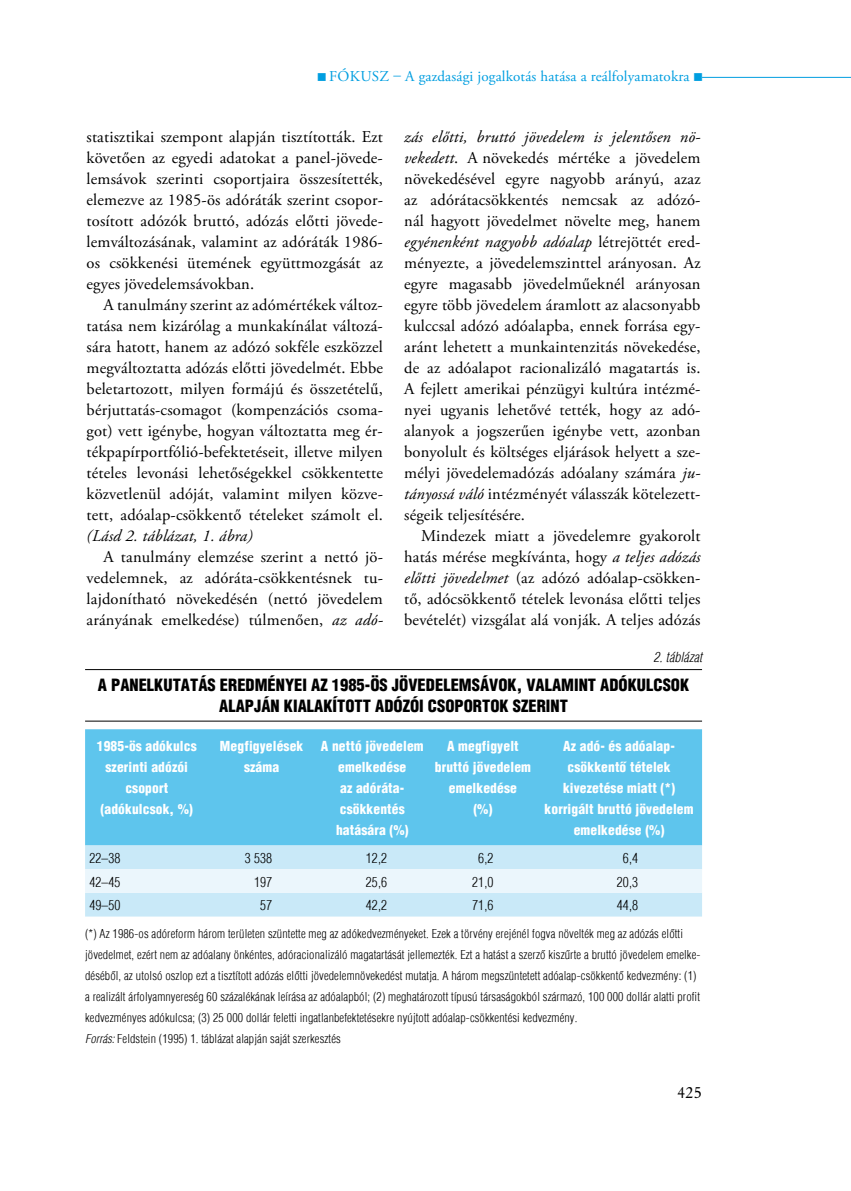
<style>
.page{position:relative;width:851px;height:1191px;background:#fff}
.page>*{position:absolute;margin:0;border:0;box-sizing:border-box;transform-origin:0 0}
.t1{font:16.5px/21px "Adobe Garamond Pro";letter-spacing:.01em;color:#000;text-align:justify}
.t2{font:900 condensed 16.5px/21px "H Helvetica";color:#000;text-align:center}
.t3{font:italic 16.5px "Adobe Garamond Pro";letter-spacing:.01em;color:#000}
.t4{font:16.5px "Original Garamond HU Normal";color:#000}
.t5{font:15px "Adobe Garamond Pro";letter-spacing:.015em;color:#009ee0}
.t6{font:900 condensed 13.5px/21px "H Helvetica";letter-spacing:.01em;color:#fff;text-align:center}
.t7{font:300 condensed 13.5px "H Helvetica";letter-spacing:.01em;color:#000}
.t8{font:italic 300 condensed 13.5px "H Helvetica";letter-spacing:.01em;color:#000}
.t9{font:300 condensed 12px/21px "H Helvetica";letter-spacing:.01em;color:#000}
.s1{font-style:italic}
</style>
<div class="page">
<hr style="left:702px;top:77px;width:148px;height:1px;background:#009ee0">
<hr style="left:85px;top:669px;width:617px;height:1px;background:#000">
<hr style="left:85px;top:720px;width:617px;height:1px;background:#000">
<div style="left:85px;top:729px;width:617px;height:116px;background:#5ec5ed"></div>
<div style="left:85px;top:845px;width:617px;height:71px;background:#c9e9f8"></div>
<div style="left:85px;top:869px;width:617px;height:24px;background:#ebf6fc"></div>
<p class="t5" style="left:317px;top:67px;width:388px">■ fókusz – A gazdasági jogalkotás hatása a reálfolyamatokra ■</p>
<p class="t1" style="left:87px;top:126px;width:298px">statisztikai szempont alapján tisztították. Ezt követően az egyedi adatokat a panel-jövede&shy;lemsávok szerinti csoportjaira összesítették, elemezve az 1985-ös adóráták szerint csopor&shy;tosított adózók bruttó, adózás előtti jövede&shy;lemváltozásának, valamint az adóráták 1986- os csökkenési ütemének együttmozgását az egyes jövedelemsávokban.</p>
<p class="t1" style="left:87px;top:294px;width:298px;text-indent:17px">A tanulmány szerint az adómértékek változ&shy;tatása nem kizárólag a munkakínálat változá&shy;sára hatott, hanem az adózó sokféle eszközzel megváltoztatta adózás előtti jövedelmét. Ebbe beletartozott, milyen formájú és összetételű, bérjuttatás-csomagot (kompenzációs csoma&shy;got) vett igénybe, hogyan változtatta meg ér&shy;tékpapírportfólió-befektetéseit, illetve milyen tételes levonási lehetőségekkel csökkentette közvetlenül adóját, valamint milyen közve&shy;tett, adóalap-csökkentő tételeket számolt el.</p>
<p class="t3" style="left:87px;top:526px;width:167px">(Lásd 2. táblázat, 1. ábra)</p>
<p class="t1" style="left:87px;top:547px;width:298px;text-indent:17px">A tanulmány elemzése szerint a nettó jö&shy;vedelemnek, az adóráta-csökkentésnek tu&shy;lajdonítható növekedésén (nettó jövedelem arányának emelkedése) túlmenően, <span class="s1">az adó-</span></p>
<p class="t1" style="left:404px;top:127px;width:298px"><span class="s1">zás előtti, bruttó jövedelem is jelentősen nö&shy;vekedett</span>. A növekedés mértéke a jövedelem növekedésével egyre nagyobb arányú, azaz az adórátacsökkentés nemcsak az adózó&shy;nál hagyott jövedelmet növelte meg, hanem <span class="s1">egyénenként nagyobb adóalap</span> létrejöttét ered&shy;ményezte, a jövedelemszinttel arányosan. Az egyre magasabb jövedelműeknél arányosan egyre több jövedelem áramlott az alacsonyabb kulccsal adózó adóalapba, ennek forrása egy&shy;aránt lehetett a munkaintenzitás növekedése, de az adóalapot racionalizáló magatartás is.<br>A fejlett amerikai pénzügyi kultúra intézmé&shy;nyei ugyanis lehetővé tették, hogy az adó&shy;alanyok a jogszerűen igénybe vett, azonban bonyolult és költséges eljárások helyett a sze&shy;mélyi jövedelemadózás adóalany számára <span class="s1">ju&shy;tányossá váló</span> intézményét válasszák kötelezett&shy;ségeik teljesítésére.</p>
<p class="t1" style="left:404px;top:526px;width:298px;text-indent:17px">Mindezek miatt a jövedelemre gyakorolt hatás mérése megkívánta, hogy <span class="s1">a teljes adózás előtti jövedelmet</span> (az adózó adóalap-csökken&shy;tő, adócsökkentő tételek levonása előtti teljes bevételét) vizsgálat alá vonják. A teljes adózás</p>
<p class="t8" style="left:653px;top:649px;width:50px">2. táblázat</p>
<p class="t2" style="left:98px;top:674px;width:592px">A panelkutatás eredményei az 1985-ös jövedelemsávok, valamint adókulcsok alapján kialakított adózói csoportok szerint</p>
<p class="t6" style="left:97px;top:735px;width:101px">1985-ös adókulcs szerinti adózói csoport (adókulcsok, %)</p>
<p class="t6" style="left:220px;top:735px;width:85px">Megfigyelések száma</p>
<p class="t6" style="left:321px;top:735px;width:104px">A nettó jövedelem emelkedése<br>az adóráta&shy;csökkentés hatására (%)</p>
<p class="t6" style="left:435px;top:735px;width:98px">A megfigyelt bruttó jövedelem emelkedése<br>(%)</p>
<p class="t6" style="left:544px;top:735px;width:150px">Az adó- és adóalap&shy;csökkentő tételek kivezetése miatt (*) korrigált bruttó jövedelem emelkedése (%)</p>
<p class="t7" style="left:89px;top:850px;width:33px">22–38</p>
<p class="t7" style="left:245px;top:850px;width:29px">3 538</p>
<p class="t7" style="left:366px;top:850px;width:23px">12,2</p>
<p class="t7" style="left:478px;top:850px;width:17px">6,2</p>
<p class="t7" style="left:623px;top:850px;width:17px">6,4</p>
<p class="t7" style="left:89px;top:874px;width:33px">42–45</p>
<p class="t7" style="left:254px;top:874px;width:20px">197</p>
<p class="t7" style="left:366px;top:874px;width:23px">25,6</p>
<p class="t7" style="left:472px;top:874px;width:23px">21,0</p>
<p class="t7" style="left:616px;top:874px;width:23px">20,3</p>
<p class="t7" style="left:89px;top:897px;width:33px">49–50</p>
<p class="t7" style="left:260px;top:897px;width:14px">57</p>
<p class="t7" style="left:366px;top:897px;width:23px">42,2</p>
<p class="t7" style="left:472px;top:897px;width:23px">71,6</p>
<p class="t7" style="left:616px;top:897px;width:23px">44,8</p>
<p class="t9" style="left:85px;top:922px;width:616px">(*) Az 1986-os adóreform három területen szüntette meg az adókedvezményeket. Ezek a törvény erejénél fogva növelték meg az adózás előtti jövedelmet, ezért nem az adóalany önkéntes, adóracionalizáló magatartását jellemezték. Ezt a hatást a szerző kiszűrte a bruttó jövedelem emelke&shy;déséből, az utolsó oszlop ezt a tisztított adózás előtti jövedelemnövekedést mutatja. A három megszüntetett adóalap-csökkentő kedvezmény: (1) a realizált árfolyamnyereség 60 százalékának leírása az adóalapból; (2) meghatározott típusú társaságokból származó, 100 000 dollár alatti profit kedvezményes adókulcsa; (3) 25 000 dollár feletti ingatlanbefektetésekre nyújtott adóalap-csökkentési kedvezmény.<br><span class="s1">Forrás:</span> Feldstein (1995) 1. táblázat alapján saját szerkesztés</p>
<p class="t4" style="left:677px;top:1081px;width:26px">425</p>
</div>
